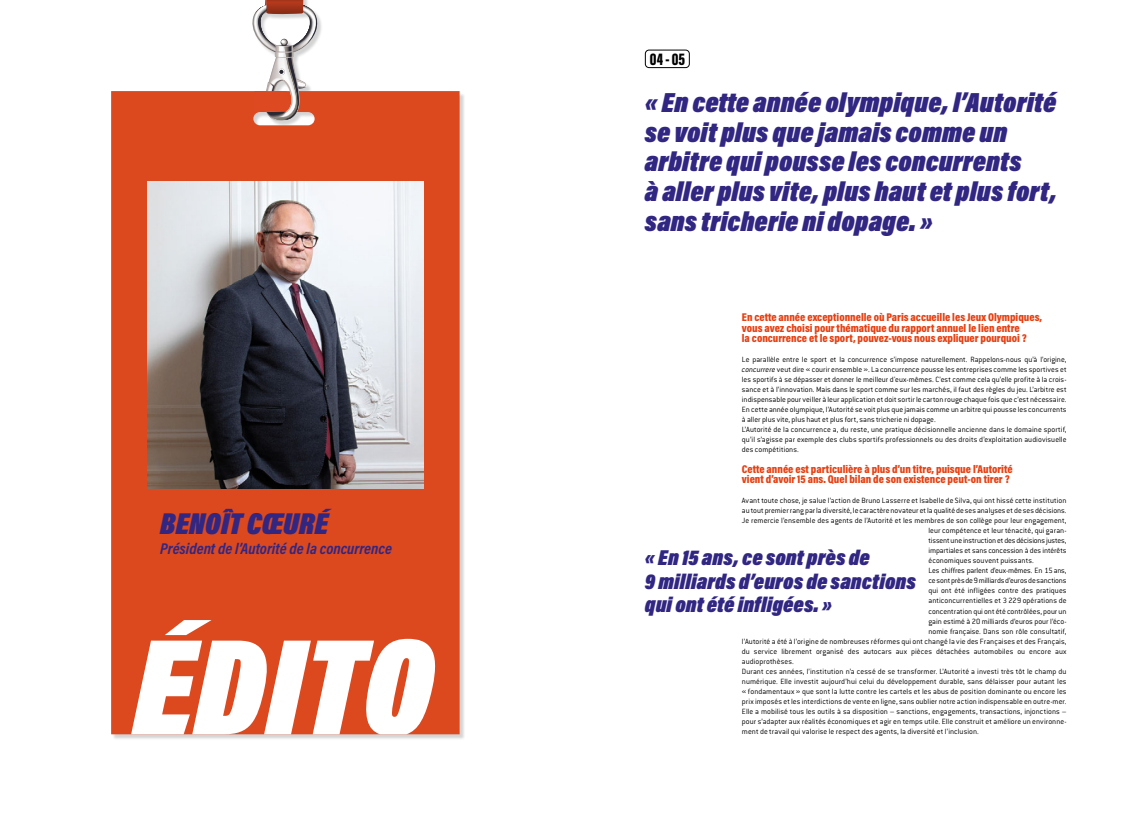
<style>
.page{position:relative;width:1141px;height:819px;background:#fff}
.page>*{position:absolute;margin:0;border:0;box-sizing:border-box;transform-origin:0 0}
.t1{font:italic 900 30.62px "Acumin Pro Cond";color:#312783}
.t2{font:italic 900 28px/29.8px "Acumin Pro Cond";color:#312783}
.t3{font:italic 900 21.88px/23.6px "Acumin Pro Cond";color:#312783}
.t4{font:900 17.5px "Acumin Pro Extra Cond";color:#000}
.t5{font:italic 700 15.75px "Acumin Pro Cond";color:#312783}
.t6{font:900 11.38px/10.1px "Acumin Pro Cond";color:#e74011}
.t7{font:300 8.31px/10.1px "Conduit ITC Pro";letter-spacing:.005em;color:#000}
.t8{font:300 8.31px "Conduit ITC Pro";letter-spacing:-.015em;color:#000}
.s1{font-style:italic}
</style>
<div class="page">
<div style="left:112px;top:0;width:354px;height:740px;background:#000;opacity:.18"></div>
<div style="left:111px;top:91px;width:349px;height:643px;background:#dc491f"></div>
<svg style="left:251px;top:0;width:68px;height:122px"></svg>
<div style="left:645px;top:50px;width:45px;height:18px;border:1px solid #000;border-radius:4px"></div>
<svg style="left:131px;top:620px;width:310px;height:114px"></svg>
<img style="left:147px;top:182px;width:276px;height:306px">
<h1 class="t1" style="left:160px;top:503px;width:169px">BENOÎT CŒURÉ</h1>
<h3 class="t5" style="left:160px;top:538px;width:233px">Président de l’Autorité de la concurrence</h3>
<h3 class="t4" style="left:650px;top:48px;width:37px">04 - 05</h3>
<h2 class="t2" style="left:645px;top:87px;width:414px">« En cette année olympique, l’Autorité se voit plus que jamais comme un arbitre qui pousse les concurrents<br>à aller plus vite, plus haut et plus fort, sans tricherie ni dopage. »</h2>
<h3 class="t6" style="left:742px;top:312px;width:302px">En cette année exceptionnelle où Paris accueille les Jeux Olympiques, vous avez choisi pour thématique du rapport annuel le lien entre<br>la concurrence et le sport, pouvez-vous nous expliquer pourquoi ?</h3>
<p class="t7" style="left:742px;top:354px;width:326px">Le parallèle entre le sport et la concurrence s’impose naturellement. Rappelons-nous qu’à l’origine, <span class="s1">concurrere</span> veut dire « courir ensemble ». La concurrence pousse les entreprises comme les sportives et les sportifs à se dépasser et donner le meilleur d'eux-mêmes. C’est comme cela qu’elle profite à la crois&shy;sance et à l’innovation. Mais dans le sport comme sur les marchés, il faut des règles du jeu. L’arbitre est indispensable pour veiller à leur application et doit sortir le carton rouge chaque fois que c’est nécessaire.<br>En cette année olympique, l’Autorité se voit plus que jamais comme un arbitre qui pousse les concurrents à aller plus vite, plus haut et plus fort, sans tricherie ni dopage.<br>L’Autorité de la concurrence a, du reste, une pratique décisionnelle ancienne dans le domaine sportif, qu’il s’agisse par exemple des clubs sportifs professionnels ou des droits d’exploitation audiovisuelle des compétitions.</p>
<h3 class="t6" style="left:742px;top:463px;width:272px">Cette année est particulière à plus d’un titre, puisque l’Autorité vient d’avoir 15 ans. Quel bilan de son existence peut-on tirer ?</h3>
<p class="t7" style="left:742px;top:495px;width:326px">Avant toute chose, je salue l’action de Bruno Lasserre et Isabelle de Silva, qui ont hissé cette institution</p>
<p class="t7" style="left:742px;top:505px;width:326px">au tout premier rang par la diversité, le caractère novateur et la qualité de ses analyses et de ses décisions.</p>
<p class="t7" style="left:742px;top:515px;width:326px">Je remercie l’ensemble des agents de l’Autorité et les membres de son collège pour leur engagement,</p>
<p class="t7" style="left:928px;top:525px;width:140px">leur compétence et leur ténacité, qui garan-</p>
<p class="t8" style="left:928px;top:536px;width:140px">tissent une instruction et des décisions justes,</p>
<p class="t7" style="left:928px;top:545px;width:140px">impartiales et sans concession à des intérêts</p>
<p class="t7" style="left:928px;top:555px;width:107px">économiques souvent puissants.</p>
<p class="t8" style="left:928px;top:566px;width:140px">Les chiffres parlent d’eux-mêmes. En 15ans,</p>
<p class="t8" style="left:928px;top:576px;width:140px">ce sont près de 9 milliards d’euros de sanctions</p>
<p class="t7" style="left:928px;top:585px;width:140px">qui ont été infligées contre des pratiques</p>
<p class="t7" style="left:928px;top:596px;width:140px">anticoncurrentielles et 3 229 opérations de</p>
<p class="t7" style="left:928px;top:606px;width:140px">concentration qui ont été contrôlées, pour un</p>
<p class="t7" style="left:928px;top:616px;width:140px">gain estimé à 20 milliards d’euros pour l’éco-</p>
<p class="t7" style="left:928px;top:626px;width:140px">nomie française. Dans son rôle consultatif,</p>
<p class="t7" style="left:742px;top:636px;width:326px">l’Autorité a été à l’origine de nombreuses réformes qui ont changé la vie des Françaises et des Français,</p>
<p class="t7" style="left:742px;top:646px;width:326px">du service librement organisé des autocars aux pièces détachées automobiles ou encore aux</p>
<p class="t7" style="left:742px;top:656px;width:53px">audioprothèses.</p>
<p class="t7" style="left:742px;top:666px;width:326px">Durant ces années, l’institution n’a cessé de se transformer. L’Autorité a investi très tôt le champ du</p>
<p class="t7" style="left:742px;top:676px;width:326px">numérique. Elle investit aujourd’hui celui du développement durable, sans délaisser pour autant les</p>
<p class="t7" style="left:742px;top:686px;width:326px">« fondamentaux » que sont la lutte contre les cartels et les abus de position dominante ou encore les</p>
<p class="t7" style="left:742px;top:696px;width:326px">prix imposés et les interdictions de vente en ligne, sans oublier notre action indispensable en outre-mer.</p>
<p class="t7" style="left:742px;top:706px;width:326px">Elle a mobilisé tous les outils à sa disposition – sanctions, engagements, transactions, injonctions –</p>
<p class="t7" style="left:742px;top:716px;width:326px">pour s’adapter aux réalités économiques et agir en temps utile. Elle construit et améliore un environne-</p>
<p class="t7" style="left:742px;top:726px;width:238px">ment de travail qui valorise le respect des agents, la diversité et l’inclusion.</p>
<h3 class="t3" style="left:645px;top:545px;width:273px">« En 15 ans, ce sont près de<br>9 milliards d’euros de sanctions qui ont été infligées. »</h3>
</div>
